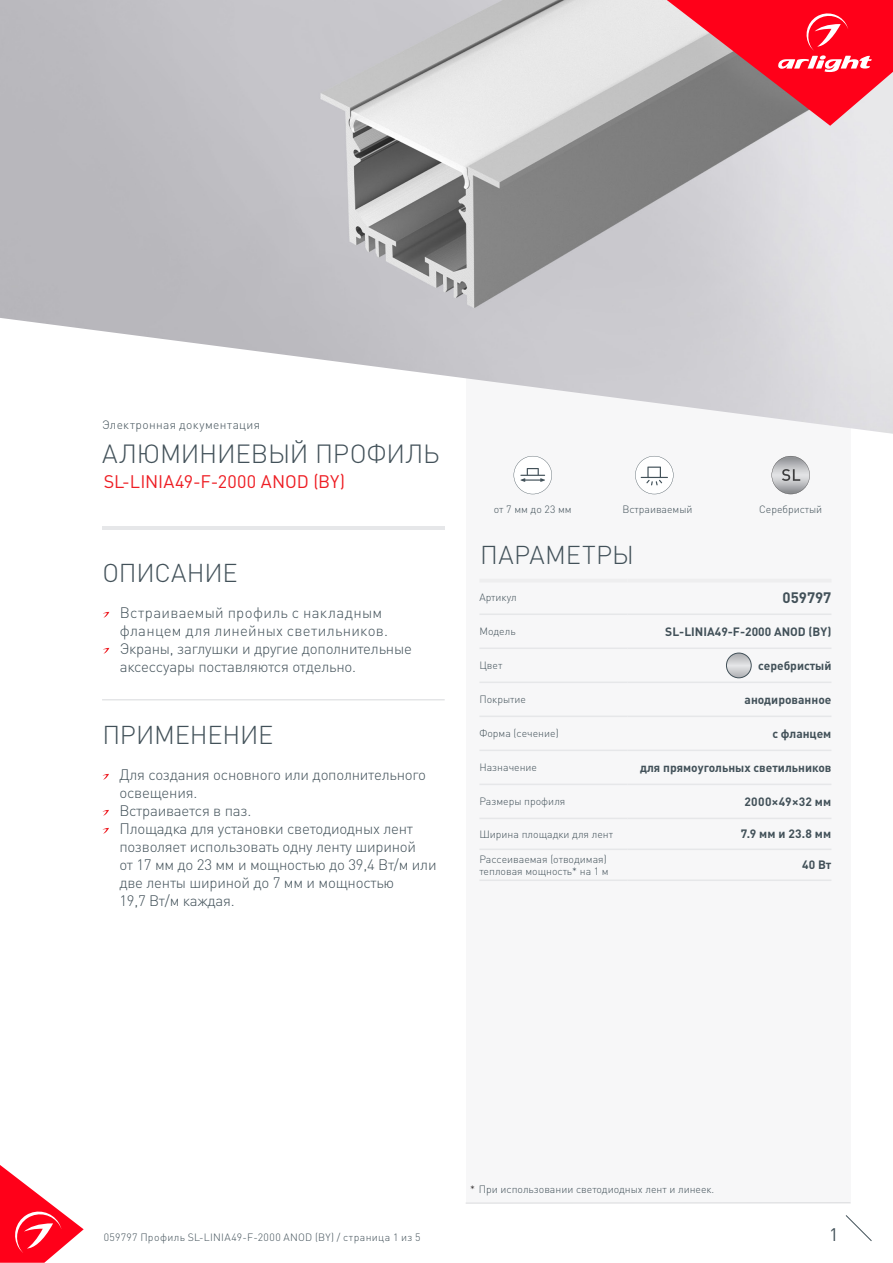
<style>
.page{position:relative;width:893px;height:1263px;background:#fff}
.page>*{position:absolute;margin:0;border:0;box-sizing:border-box;transform-origin:0 0}
.t1{font:300 25.95px "DIN Pro";letter-spacing:-.01em;color:#425159}
.t2{font:300 25.5px "DIN Pro";letter-spacing:-.005em;color:#425159}
.t3{font:300 25.5px "DIN Pro";letter-spacing:.015em;color:#425159}
.t4{font:18px "DIN Pro";letter-spacing:.005em;color:#ee1d23}
.t5{font:18px "DIN Pro";color:#425159}
.t6{font:300 15px/18px "DIN Pro";letter-spacing:-.015em;color:#425159}
.t7{font:300 15px/18px "DIN Pro";letter-spacing:.015em;color:#425159}
.t8{font:700 15px "DIN Pro";color:#425159}
.t9{font:700 12px "DIN Pro";color:#425159}
.t10{font:300 12px "DIN Pro";letter-spacing:.03em;color:#425159}
.t11{font:700 12px "DIN Pro";letter-spacing:.02em;color:#425159}
.t12{font:300 10.5px/12.6px "DIN Pro";color:#425159}
.t13{font:300 10.5px "DIN Pro";letter-spacing:.035em;color:#425159}
.s1{color:#231f20}
</style>
<div class="page">
<svg style="left:0;top:1165px;width:84px;height:98px"></svg>
<svg style="left:845px;top:1215px;width:27px;height:26px"></svg>
<div style="left:466px;top:250px;width:384px;height:953px;background:#f7f7f8"></div>
<svg style="left:635px;top:456px;width:38px;height:38px"></svg>
<hr style="left:102px;top:526px;width:342px;height:3px;background:#e6e7e9">
<hr style="left:466px;top:1202px;width:384px;height:1px;background:#dcdddf">
<img style="left:0;top:0;width:893px;height:434px">
<svg style="left:667px;top:0;width:226px;height:126px;background:#d84d5a"></svg>
<svg style="left:103px;top:612px;width:6px;height:6px"></svg>
<svg style="left:103px;top:648px;width:6px;height:6px"></svg>
<svg style="left:102px;top:774px;width:7px;height:6px"></svg>
<svg style="left:102px;top:810px;width:7px;height:6px"></svg>
<svg style="left:102px;top:828px;width:7px;height:6px"></svg>
<hr style="left:102px;top:699px;width:343px;height:1px;background:#dcdddf">
<svg style="left:726px;top:653px;width:25px;height:25px"></svg>
<div style="left:726px;top:653px;width:26px;height:25px;border:1px solid #425159;border-radius:50%"></div>
<svg style="left:514px;top:456px;width:38px;height:38px"></svg>
<svg style="left:772px;top:456px;width:38px;height:38px"></svg>
<hr style="left:479px;top:579px;width:148px;height:3px;background:#eeeeef">
<hr style="left:627px;top:579px;width:204px;height:3px;background:#eeeeef">
<hr style="left:479px;top:613px;width:148px;height:2px;background:#e6e7e9">
<hr style="left:627px;top:613px;width:204px;height:2px;background:#e6e7e9">
<hr style="left:479px;top:647px;width:148px;height:2px;background:#e6e7e9">
<hr style="left:627px;top:647px;width:204px;height:2px;background:#e6e7e9">
<hr style="left:479px;top:681px;width:148px;height:2px;background:#e6e7e9">
<hr style="left:627px;top:681px;width:204px;height:2px;background:#e6e7e9">
<hr style="left:479px;top:715px;width:148px;height:2px;background:#e6e7e9">
<hr style="left:627px;top:715px;width:204px;height:2px;background:#e6e7e9">
<hr style="left:479px;top:750px;width:148px;height:1px;background:#e6e7e9">
<hr style="left:627px;top:750px;width:204px;height:1px;background:#e6e7e9">
<hr style="left:479px;top:784px;width:148px;height:1px;background:#e6e7e9">
<hr style="left:627px;top:784px;width:204px;height:1px;background:#e6e7e9">
<hr style="left:479px;top:818px;width:148px;height:1px;background:#e6e7e9">
<hr style="left:627px;top:818px;width:204px;height:1px;background:#e6e7e9">
<hr style="left:479px;top:848px;width:148px;height:2px;background:#e6e7e9">
<hr style="left:627px;top:848px;width:204px;height:2px;background:#e6e7e9">
<hr style="left:479px;top:879px;width:148px;height:2px;background:#e6e7e9">
<hr style="left:627px;top:879px;width:204px;height:2px;background:#e6e7e9">
<p class="t10" style="left:102px;top:417px;width:160px">Электронная документация</p>
<p class="t1" style="left:102px;top:436px;width:339px">АЛЮМИНИЕВЫЙ ПРОФИЛЬ</p>
<p class="t4" style="left:104px;top:470px;width:243px">SL-LINIA49-F-2000 ANOD (BY)</p>
<p class="t2" style="left:102px;top:555px;width:137px">ОПИСАНИЕ</p>
<p class="t7" style="left:120px;top:602px;width:270px">Встраиваемый профиль с накладным фланцем для линейных светильников.</p>
<p class="t6" style="left:120px;top:638px;width:294px">Экраны, заглушки и другие дополнительные аксессуары поставляются отдельно.</p>
<p class="t2" style="left:102px;top:717px;width:172px">ПРИМЕНЕНИЕ</p>
<p class="t6" style="left:119px;top:764px;width:308px">Для создания основного или дополнительного освещения.</p>
<p class="t6" style="left:119px;top:800px;width:133px">Встраивается в паз.</p>
<p class="t6" style="left:119px;top:818px;width:319px">Площадка для установки светодиодных лент позволяет использовать одну ленту шириной<br>от 17 мм до 23 мм и мощностью до 39,4 Вт/м или две ленты шириной до 7 мм и мощностью<br>19,7 Вт/м каждая.</p>
<p class="t12" style="left:494px;top:502px;width:79px">от 7 мм до 23 мм</p>
<p class="t12" style="left:622px;top:502px;width:72px">Встраиваемый</p>
<p class="t12" style="left:759px;top:502px;width:65px">Серебристый</p>
<p class="t3" style="left:480px;top:537px;width:155px">ПАРАМЕТРЫ</p>
<p class="t12" style="left:479px;top:591px;width:39px">Артикул</p>
<p class="t8" style="left:783px;top:587px;width:50px">059797</p>
<p class="t12" style="left:479px;top:625px;width:38px">Модель</p>
<p class="t9" style="left:665px;top:623px;width:168px">SL-LINIA49-F-2000 ANOD (BY)</p>
<p class="t12" style="left:479px;top:659px;width:24px">Цвет</p>
<p class="t9" style="left:758px;top:657px;width:75px">серебристый</p>
<p class="t12" style="left:479px;top:693px;width:48px">Покрытие</p>
<p class="t9" style="left:745px;top:691px;width:88px">анодированное</p>
<p class="t12" style="left:479px;top:727px;width:81px">Форма (сечение)</p>
<p class="t9" style="left:772px;top:725px;width:61px">с фланцем</p>
<p class="t12" style="left:479px;top:761px;width:59px">Назначение</p>
<p class="t9" style="left:640px;top:759px;width:193px">для прямоугольных светильников</p>
<p class="t12" style="left:479px;top:795px;width:87px">Размеры профиля</p>
<p class="t11" style="left:744px;top:793px;width:88px">2000×49×32 мм</p>
<p class="t12" style="left:479px;top:827px;width:135px">Ширина площадки для лент</p>
<p class="t9" style="left:741px;top:826px;width:92px">7.9 мм и 23.8 мм</p>
<p class="t12" style="left:479px;top:852px;width:131px">Рассеиваемая (отводимая) тепловая мощность* на 1 м</p>
<p class="t9" style="left:802px;top:857px;width:31px">40 Вт</p>
<p class="t12" style="left:470px;top:1183px;width:246px"><span class="s1">*</span> При использовании светодиодных лент и линеек.</p>
<p class="t13" style="left:104px;top:1230px;width:318px">059797 Профиль SL-LINIA49-F-2000 ANOD (BY) / страница 1 из 5</p>
<p class="t5" style="left:829px;top:1222px;width:11px">1</p>
</div>
